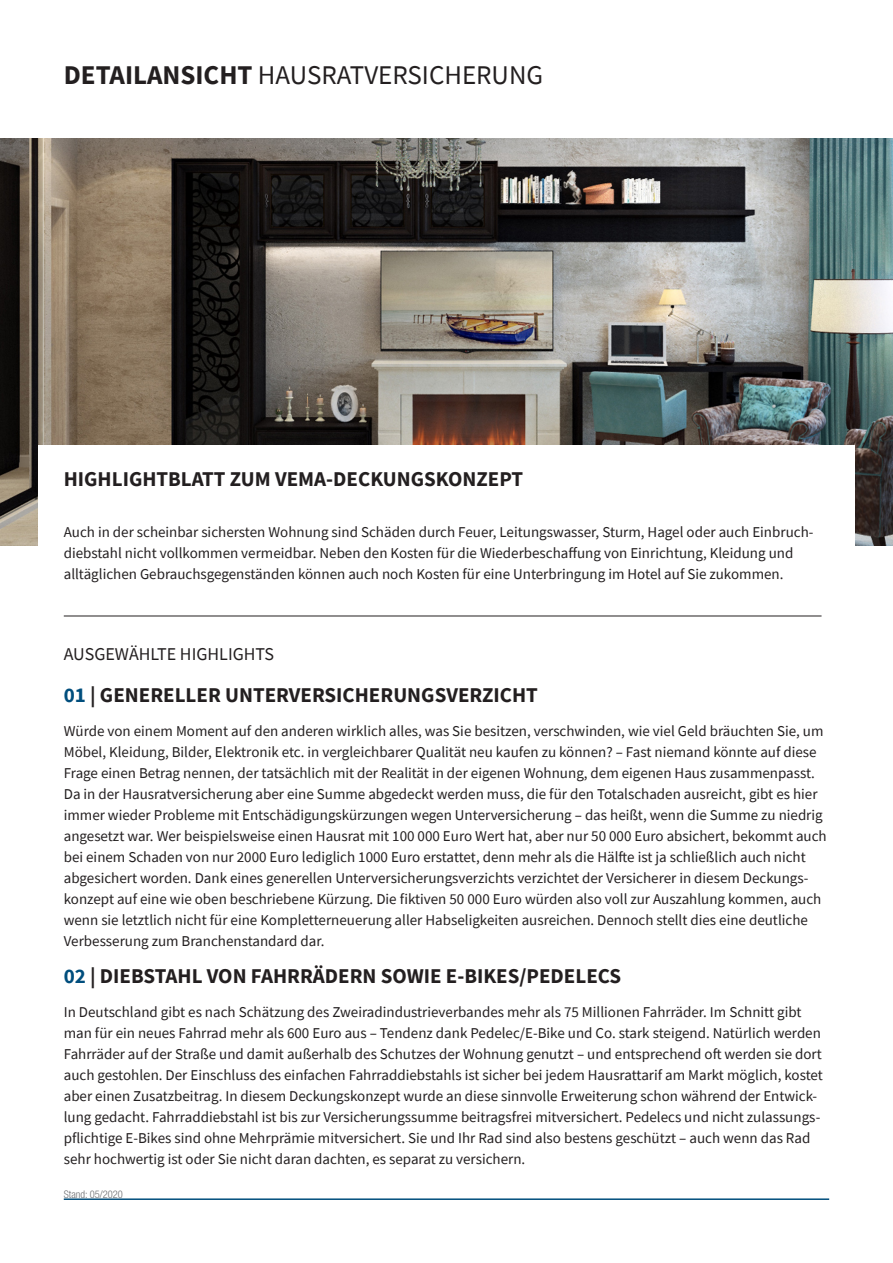
<style>
.page{position:relative;width:893px;height:1263px;background:#fff}
.page>*{position:absolute;margin:0;border:0;box-sizing:border-box;transform-origin:0 0}
.t1{font:27px "Source Sans Pro";color:#231f20}
.t2{font:700 21px "Source Sans Pro";color:#231f20}
.t3{font:18px "Source Sans Pro";color:#231f20}
.t4{font:15px/21px "Source Sans Pro";color:#231f20}
.t5{font:300 condensed 10.5px "Helvetica Neue LT Std";color:#6c6d70}
.s1{font-weight:700}
.s2{color:#014e7d}
</style>
<div class="page">
<img style="left:0;top:139px;width:893px;height:407px">
<div style="left:38px;top:445px;width:817px;height:159px;background:#fff"></div>
<hr style="left:64px;top:616px;width:757px;height:1px;background:#231f20">
<hr style="left:64px;top:1198px;width:765px;height:2px;background:#014e7d">
<p class="t1" style="left:64px;top:58px;width:481px"><span class="s1">DETAILANSICHT</span> HAUSRATVERSICHERUNG</p>
<p class="t2" style="left:64px;top:464px;width:461px">HIGHLIGHTBLATT ZUM VEMA-DECKUNGSKONZEPT</p>
<p class="t4" style="left:64px;top:522px;width:751px">Auch in der scheinbar sichersten Wohnung sind Schäden durch Feuer, Leitungswasser, Sturm, Hagel oder auch Einbruch&shy;diebstahl nicht vollkommen vermeidbar. Neben den Kosten für die Wiederbeschaffung von Einrichtung, Kleidung und alltäglichen Gebrauchsgegenständen können auch noch Kosten für eine Unterbringung im Hotel auf Sie zukommen.</p>
<p class="t3" style="left:64px;top:642px;width:212px">AUSGEWÄHLTE HIGHLIGHTS</p>
<p class="t2" style="left:64px;top:681px;width:476px"><span class="s2">01</span> | GENERELLER UNTERVERSICHERUNGSVERZICHT</p>
<p class="t4" style="left:64px;top:720px;width:764px">Würde von einem Moment auf den anderen wirklich alles, was Sie besitzen, verschwinden, wie viel Geld bräuchten Sie, um Möbel, Kleidung, Bilder, Elektronik etc. in vergleichbarer Qualität neu kaufen zu können? – Fast niemand könnte auf diese Frage einen Betrag nennen, der tatsächlich mit der Realität in der eigenen Wohnung, dem eigenen Haus zusammenpasst.<br>Da in der Hausratversicherung aber eine Summe abgedeckt werden muss, die für den Totalschaden ausreicht, gibt es hier immer wieder Probleme mit Entschädigungskürzungen wegen Unterversicherung – das heißt, wenn die Summe zu niedrig angesetzt war. Wer beispielsweise einen Hausrat mit 100 000 Euro Wert hat, aber nur 50 000 Euro absichert, bekommt auch bei einem Schaden von nur 2000 Euro lediglich 1000 Euro erstattet, denn mehr als die Hälfte ist ja schließlich auch nicht abgesichert worden. Dank eines generellen Unterversicherungsverzichts verzichtet der Versicherer in diesem Deckungs&shy;konzept auf eine wie oben beschriebene Kürzung. Die fiktiven 50 000 Euro würden also voll zur Auszahlung kommen, auch wenn sie letztlich nicht für eine Kompletterneuerung aller Habseligkeiten ausreichen. Dennoch stellt dies eine deutliche Verbesserung zum Branchenstandard dar.</p>
<p class="t2" style="left:64px;top:962px;width:559px"><span class="s2">02</span> | DIEBSTAHL VON FAHRRÄDERN SOWIE E-BIKES/PEDELECS</p>
<p class="t4" style="left:64px;top:1001px;width:761px">In Deutschland gibt es nach Schätzung des Zweiradindustrieverbandes mehr als 75 Millionen Fahrräder. Im Schnitt gibt man für ein neues Fahrrad mehr als 600 Euro aus – Tendenz dank Pedelec/E-Bike und Co. stark steigend. Natürlich werden Fahrräder auf der Straße und damit außerhalb des Schutzes der Wohnung genutzt – und entsprechend oft werden sie dort auch gestohlen. Der Einschluss des einfachen Fahrraddiebstahls ist sicher bei jedem Hausrattarif am Markt möglich, kostet aber einen Zusatzbeitrag. In diesem Deckungskonzept wurde an diese sinnvolle Erweiterung schon während der Entwick&shy;lung gedacht. Fahrraddiebstahl ist bis zur Versicherungssumme beitragsfrei mitversichert. Pedelecs und nicht zulassungs&shy;pflichtige E-Bikes sind ohne Mehrprämie mitversichert. Sie und Ihr Rad sind also bestens geschützt – auch wenn das Rad sehr hochwertig ist oder Sie nicht daran dachten, es separat zu versichern.</p>
<p class="t5" style="left:64px;top:1189px;width:61px">Stand: 05/2020</p>
</div>
